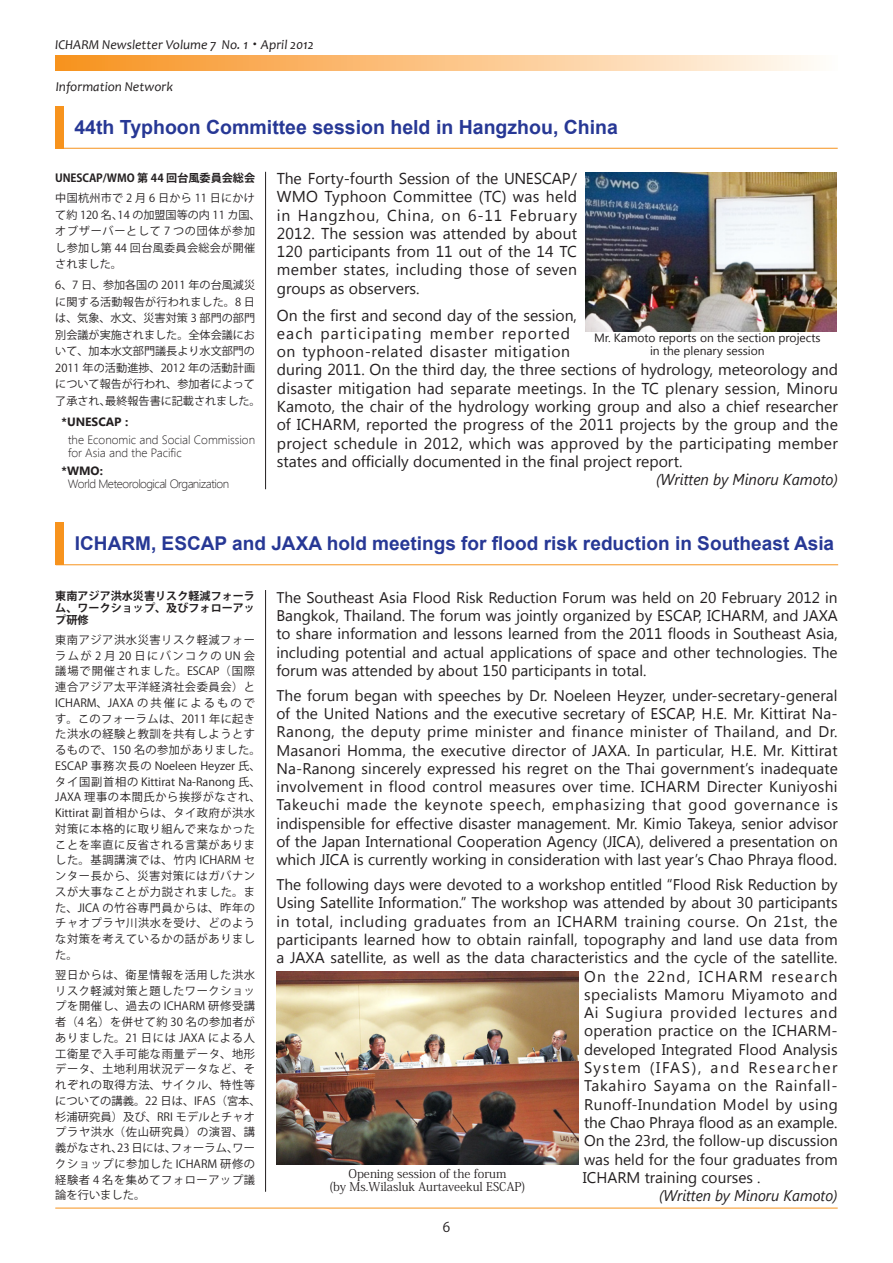
<style>
.page{position:relative;width:893px;height:1263px;background:#fff}
.page>*{position:absolute;margin:0;border:0;box-sizing:border-box;transform-origin:0 0}
.t1{font:700 19.5px "Arial";color:#273895}
.t2{font:700 19.05px "Arial";color:#273895}
.t3{font:15.75px/18.3px "Segoe UI";letter-spacing:.01em;color:#231f20;text-align:justify}
.t4{font:italic 15.75px "Segoe UI";color:#231f20;scale:.95 1}
.t5{font:15.45px/18.3px "Segoe UI";letter-spacing:.005em;color:#231f20;text-align:justify}
.t6{font:15.45px "Segoe UI";letter-spacing:.035em;color:#231f20}
.t7{font:15.45px "Segoe UI";letter-spacing:.03em;color:#231f20}
.t8{font:15.45px "Segoe UI";letter-spacing:.055em;color:#231f20}
.t9{font:15.45px "Segoe UI";letter-spacing:.11em;color:#231f20}
.t10{font:15.45px "Segoe UI";letter-spacing:.085em;color:#231f20}
.t11{font:italic 15.45px "Segoe UI";color:#231f20;scale:.95 1}
.t12{font:italic 13.5px "Candara";color:#231f20}
.t13{font:13.5px "Koz Go Pro";color:#231f20}
.t14{font:12px "Segoe UI";color:#231f20}
.t15{font:12px/13.5px "Koz Min Pro";color:#231f20;text-align:center}
.t16{font:300 12px/13.5px "Segoe UI";color:#231f20}
.t17{font:300 12px "Segoe UI";letter-spacing:-.045em;color:#231f20}
.t18{font:700 12px "Segoe UI";color:#231f20}
.t19{font:11.25px/15.8px "Koz Go Pro";letter-spacing:.05em;color:#231f20}
.t20{font:11.1px/16.5px "Koz Go Pro";color:#231f20}
.t21{font:11.1px/16.5px "Koz Go Pro";letter-spacing:.025em;color:#231f20}
.t22{font:700 11.1px/12px "Koz Go Pro";color:#231f20;text-align:justify}
.s1{font-family:"Koz Min Pro";font-style:normal}
.s2{font-size:11.1px}
</style>
<div class="page">
<svg style="left:55px;top:55px;width:759px;height:15px;background:#fbc385"></svg>
<hr style="left:55px;top:1208px;width:783px;height:1px;background:#f7931d">
<div style="left:55px;top:106px;width:9px;height:43px;background:#f7931d"></div>
<hr style="left:55px;top:148px;width:783px;height:1px;background:#f7931d">
<img style="left:586px;top:172px;width:251px;height:160px">
<div style="left:56px;top:523px;width:8px;height:42px;background:#f7931d"></div>
<hr style="left:56px;top:564px;width:782px;height:1px;background:#f7931d">
<img style="left:276px;top:971px;width:302px;height:193px">
<hr style="left:265px;top:172px;width:1px;height:317px;background:#231f20">
<hr style="left:265px;top:590px;width:1px;height:602px;background:#231f20">
<p class="t12" style="left:55px;top:36px;width:260px">ICHARM Newsletter Volume 7 No. 1<span class="s1">・</span> April 2012</p>
<p class="t12" style="left:56px;top:78px;width:119px">Information Network</p>
<p class="t1" style="left:74px;top:114px;width:545px">44th Typhoon Committee session held in Hangzhou, China</p>
<p class="t22" style="left:55px;top:172px;width:201px">UNESCAP/WMO 第 44 回台風委員会総会</p>
<p class="t21" style="left:55px;top:190px;width:207px">中国杭州市で 2 月 6 日から 11 日にかけて約 120 名、14 の加盟国等の内 11 カ国、オブザーバーとして 7 つの団体が参加し参加し第 44 回台風委員会総会が開催されました。</p>
<p class="t20" style="left:55px;top:277px;width:207px">6、7 日、参加各国の 2011 年の台風減災に関する活動報告が行われました。8 日は、気象、水文、災害対策 3 部門の部門別会議が実施されました。全体会議において、加本水文部門議長より水文部門の<br>2011 年の活動進捗、2012 年の活動計画について報告が行われ、参加者によって了承され、最終報告書に記載されました。</p>
<p class="t18" style="left:62px;top:413px;width:68px">*UNESCAP :</p>
<p class="t16" style="left:68px;top:432px;width:189px">the Economic and Social Commission for Asia and the Pacific</p>
<p class="t18" style="left:62px;top:462px;width:43px">*WMO:</p>
<p class="t17" style="left:68px;top:476px;width:163px">World Meteorological Organization</p>
<p class="t3" style="left:277px;top:168px;width:302px">The Forty-fourth Session of the UNESCAP/ WMO Typhoon Committee (TC) was held in Hangzhou, China, on 6-11 February 2012. The session was attended by about 120 participants from 11 out of the 14 TC member states, including those of seven groups as observers.</p>
<p class="t3" style="left:277px;top:305px;width:563px;text-align:left">On the first and second day of the session,<br>each participating member reported<br>on typhoon-related disaster mitigation<br>during 2011. On the third day, the three sections of hydrology, meteorology and disaster mitigation had separate meetings. In the TC plenary session, Minoru Kamoto, the chair of the hydrology working group and also a chief researcher of ICHARM, reported the progress of the 2011 projects by the group and the project schedule in 2012, which was approved by the participating member states and officially documented in the final project report.</p>
<p class="t4" style="left:656px;top:469px;width:193px">(Written by Minoru Kamoto)</p>
<p class="t14" style="left:594px;top:329px;width:228px">Mr. Kamoto reports on the section projects</p>
<p class="t14" style="left:650px;top:343px;width:116px">in the plenary session</p>
<p class="t2" style="left:75px;top:531px;width:761px">ICHARM, ESCAP and JAXA hold meetings for flood risk reduction in Southeast Asia</p>
<p class="t22" style="left:55px;top:590px;width:201px">東南アジア洪水災害リスク軽減フォーラム、ワークショップ、及びフォローアップ研修</p>
<p class="t19" style="left:55px;top:632px;width:207px"><span class="s2">東</span>南アジア洪水災害リスク軽減フォーラムが 2 月 20 日にバンコクの UN 会議場で開催されました。ESCAP（国際連合アジア太平洋経済社会委員会）と<br>ICHARM、JAXA の共催によるものです。このフォーラムは、2011 年に起きた洪水の経験と教訓を共有しようとするもので、150 名の参加がありました。<br>ESCAP 事務次長の Noeleen Heyzer 氏、タイ国副首相の Kittirat Na-Ranong 氏、<br>JAXA 理事の本間氏から挨拶がなされ、<br>Kittirat 副首相からは、タイ政府が洪水対策に本格的に取り組んで来なかったことを率直に反省される言葉がありました。基調講演では、竹内 ICHARM センター長から、災害対策にはガバナンスが大事なことが力説されました。また、JICA の竹谷専門員からは、昨年のチャオプラヤ川洪水を受け、どのような対策を考えているかの話がありました。</p>
<p class="t19" style="left:55px;top:967px;width:207px">翌日からは、衛星情報を活用した洪水リスク軽減対策と題したワークショップを開催し、過去の ICHARM 研修受講者（4 名）を併せて約 30 名の参加者がありました。21 日には JAXA による人工衛星で入手可能な雨量データ、地形データ、土地利用状況データなど、それぞれの取得方法、サイクル、特性等についての講義。22 日は、IFAS（宮本、杉浦研究員）及び、RRI モデルとチャオプラヤ洪水（佐山研究員）の演習、講義がなされ、23 日には、フォーラム、ワークショップに参加した ICHARM 研修の経験者 4 名を集めてフォローアップ議論を行いました。</p>
<p class="t5" style="left:276px;top:587px;width:563px">The Southeast Asia Flood Risk Reduction Forum was held on 20 February 2012 in Bangkok, Thailand. The forum was jointly organized by ESCAP, ICHARM, and JAXA to share information and lessons learned from the 2011 floods in Southeast Asia, including potential and actual applications of space and other technologies. The forum was attended by about 150 participants in total.</p>
<p class="t5" style="left:276px;top:685px;width:563px">The forum began with speeches by Dr. Noeleen Heyzer, under-secretary-general of the United Nations and the executive secretary of ESCAP, H.E. Mr. Kittirat Na-Ranong, the deputy prime minister and finance minister of Thailand, and Dr.<br>Masanori Homma, the executive director of JAXA. In particular, H.E. Mr. Kittirat Na-Ranong sincerely expressed his regret on the Thai government’s inadequate involvement in flood control measures over time. ICHARM Directer Kuniyoshi Takeuchi made the keynote speech, emphasizing that good governance is indispensible for effective disaster management. Mr. Kimio Takeya, senior advisor of the Japan International Cooperation Agency (JICA), delivered a presentation on which JICA is currently working in consideration with last year’s Chao Phraya flood.</p>
<p class="t5" style="left:276px;top:875px;width:563px">The following days were devoted to a workshop entitled “Flood Risk Reduction by</p>
<p class="t5" style="left:276px;top:893px;width:563px">Using Satellite Information.” The workshop was attended by about 30 participants</p>
<p class="t6" style="left:276px;top:910px;width:563px">in total, including graduates from an ICHARM training course. On 21st, the</p>
<p class="t5" style="left:276px;top:930px;width:563px">participants learned how to obtain rainfall, topography and land use data from</p>
<p class="t5" style="left:276px;top:948px;width:563px">a JAXA satellite, as well as the data characteristics and the cycle of the satellite.</p>
<p class="t10" style="left:584px;top:965px;width:255px">On the 22nd, ICHARM research</p>
<p class="t7" style="left:584px;top:984px;width:255px">specialists Mamoru Miyamoto and</p>
<p class="t8" style="left:584px;top:1002px;width:255px">Ai Sugiura provided lectures and</p>
<p class="t5" style="left:584px;top:1021px;width:255px">operation practice on the ICHARM-</p>
<p class="t5" style="left:584px;top:1039px;width:255px">developed Integrated Flood Analysis</p>
<p class="t9" style="left:584px;top:1057px;width:255px">System (IFAS), and Researcher</p>
<p class="t8" style="left:584px;top:1075px;width:255px">Takahiro Sayama on the Rainfall-</p>
<p class="t7" style="left:584px;top:1093px;width:255px">Runoff-Inundation Model by using</p>
<p class="t5" style="left:584px;top:1113px;width:255px">the Chao Phraya flood as an example.</p>
<p class="t5" style="left:584px;top:1131px;width:255px">On the 23rd, the follow-up discussion</p>
<p class="t5" style="left:584px;top:1149px;width:255px">was held for the four graduates from</p>
<p class="t5" style="left:583px;top:1167px;width:179px">ICHARM training courses .</p>
<p class="t11" style="left:659px;top:1185px;width:190px">(Written by Minoru Kamoto)</p>
<p class="t15" style="left:329px;top:1166px;width:198px">Opening session of the forum<br>(by Ms.Wilasluk Aurtaveekul ESCAP)</p>
<p class="t13" style="left:443px;top:1219px;width:9px">6</p>
</div>
